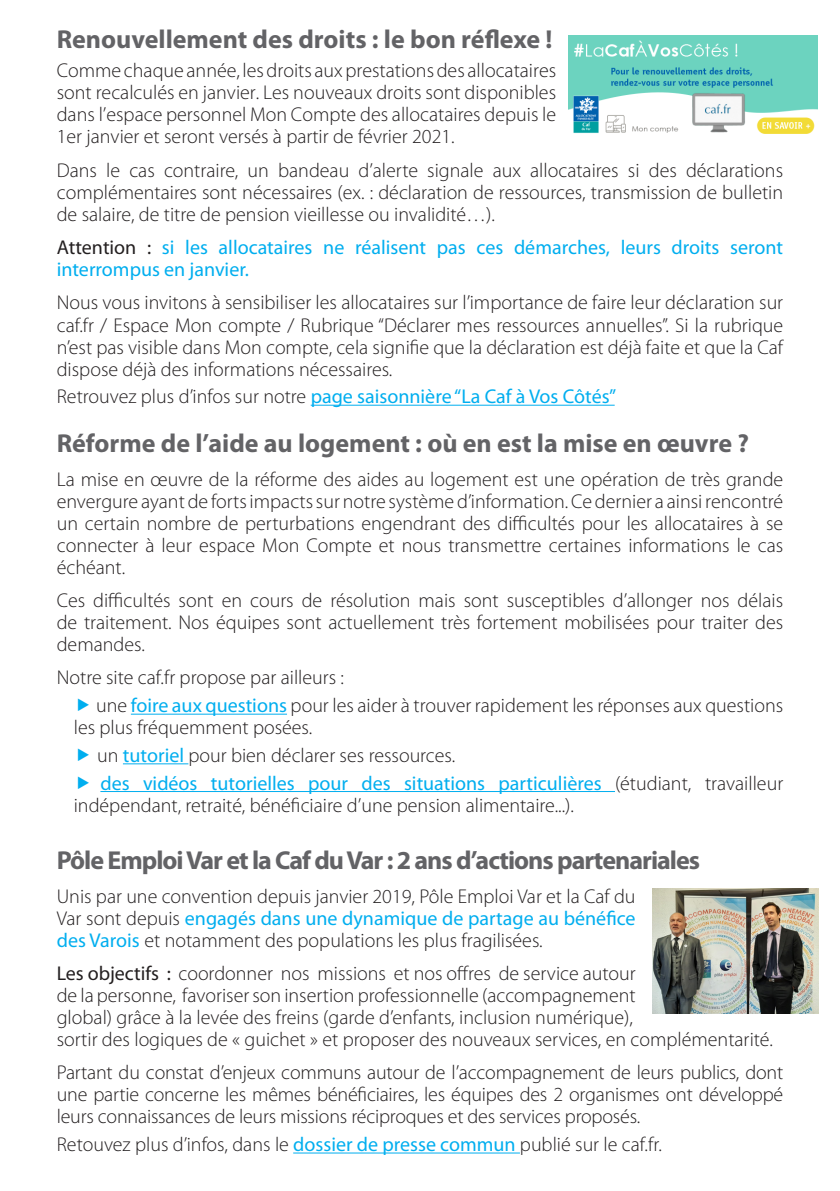
<style>
.page{position:relative;width:840px;height:1191px;background:#fff}
.page>*{position:absolute;margin:0;border:0;box-sizing:border-box;transform-origin:0 0}
.t1{font:700 26px "Myriad Pro";color:#636366}
.t2{font:700 26px "Myriad Pro";letter-spacing:-.04em;color:#636366}
.paragraph_black{font:300 20px/22px "Myriad Pro";color:#231f20;text-align:justify}
.Texte_aligné_à_gauch{font:300 20px/22px "Myriad Pro";color:#231f20;text-align:justify}
.paragraph_black-2{font:20px/22px "Myriad Pro";color:#00aeef}
.s1{color:#231f20}
.s2{font-weight:300;color:#231f20}
.s3{font-weight:400;color:#00aeef}
.s4{font-weight:400}
</style>
<div class="page">
<hr style="left:310px;top:405px;width:304px;height:1px;background:#00aeef">
<img style="left:568px;top:35px;width:248px;height:99px">
<hr style="left:131px;top:713px;width:156px;height:1px;background:#00aeef">
<hr style="left:123px;top:763px;width:65px;height:1px;background:#00aeef">
<hr style="left:100px;top:791px;width:514px;height:1px;background:#00aeef">
<hr style="left:293px;top:1152px;width:226px;height:1px;background:#00aeef">
<img style="left:652px;top:889px;width:166px;height:124px">
<p class="t1" style="left:57px;top:22px;width:497px">Renouvellement des droits : le bon réflexe !</p>
<p class="paragraph_black" style="left:57px;top:60px;width:500px">Comme chaque année, les droits aux prestations des allocataires sont recalculés en janvier. Les nouveaux droits sont disponibles dans l’espace personnel Mon Compte des allocataires depuis le 1er janvier et seront versés à partir de février 2021.</p>
<p class="paragraph_black" style="left:57px;top:159px;width:727px">Dans le cas contraire, un bandeau d’alerte signale aux allocataires si des déclarations complémentaires sont nécessaires (ex. : déclaration de ressources, transmission de bulletin de salaire, de titre de pension vieillesse ou invalidité…).</p>
<p class="paragraph_black-2" style="left:57px;top:236px;width:727px"><span class="s1">Attention :</span> si les allocataires ne réalisent pas ces démarches, leurs droits seront interrompus en janvier.</p>
<p class="paragraph_black" style="left:57px;top:292px;width:727px">Nous vous invitons à sensibiliser les allocataires sur l’importance de faire leur déclaration sur caf.fr / Espace Mon compte / Rubrique “Déclarer mes ressources annuelles”. Si la rubrique n’est pas visible dans Mon compte, cela signifie que la déclaration est déjà faite et que la Caf dispose déjà des informations nécessaires.</p>
<p class="paragraph_black-2" style="left:57px;top:385px;width:561px"><span class="s2">Retrouvez plus d’infos sur notre</span> page saisonnière “La Caf à Vos Côtés”</p>
<p class="t1" style="left:57px;top:426px;width:693px">Réforme de l’aide au logement : où en est la mise en œuvre ?</p>
<p class="paragraph_black" style="left:57px;top:468px;width:727px">La mise en œuvre de la réforme des aides au logement est une opération de très grande envergure ayant de forts impacts sur notre système d’information. Ce dernier a ainsi rencontré un certain nombre de perturbations engendrant des difficultés pour les allocataires à se connecter à leur espace Mon Compte et nous transmettre certaines informations le cas échéant.</p>
<p class="paragraph_black" style="left:57px;top:589px;width:727px">Ces difficultés sont en cours de résolution mais sont susceptibles d’allonger nos délais de traitement. Nos équipes sont actuellement très fortement mobilisées pour traiter des demandes.</p>
<p class="paragraph_black" style="left:57px;top:666px;width:289px">Notre site caf.fr propose par ailleurs :</p>
<p class="paragraph_black" style="left:74px;top:694px;width:710px;text-indent:22px">une <span class="s3">foire aux questions</span> pour les aider à trouver rapidement les réponses aux questions les plus fréquemment posées.</p>
<p class="paragraph_black" style="left:97px;top:744px;width:359px">un <span class="s3">tutoriel</span> pour bien déclarer ses ressources.</p>
<p class="paragraph_black" style="left:74px;top:771px;width:710px;text-indent:27px"><span class="s3">des vidéos tutorielles pour des situations particulières</span> (étudiant, travailleur indépendant, retraité, bénéficiaire d’une pension alimentaire...).</p>
<p class="t2" style="left:57px;top:843px;width:644px">Pôle Emploi Var et la Caf du Var : 2 ans d’actions partenariales</p>
<p class="paragraph_black" style="left:57px;top:884px;width:580px">Unis par une convention depuis janvier 2019, Pôle Emploi Var et la Caf du Var sont depuis <span class="s3">engagés dans une dynamique de partage au bénéfice des Varois</span> et notamment des populations les plus fragilisées.</p>
<p class="Texte_aligné_à_gauch" style="left:57px;top:962px;width:580px"><span class="s4">Les objectifs :</span> coordonner nos missions et nos offres de service autour de la personne, favoriser son insertion professionnelle (accompagnement global) grâce à la levée des freins (garde d’enfants, inclusion numérique),</p>
<p class="Texte_aligné_à_gauch" style="left:57px;top:1028px;width:717px">sortir des logiques de « guichet » et proposer des nouveaux services, en complémentarité.</p>
<p class="Texte_aligné_à_gauch" style="left:57px;top:1061px;width:727px">Partant du constat d’enjeux communs autour de l’accompagnement de leurs publics, dont une partie concerne les mêmes bénéficiaires, les équipes des 2 organismes ont développé leurs connaissances de leurs missions réciproques et des services proposés.</p>
<p class="Texte_aligné_à_gauch" style="left:57px;top:1133px;width:606px">Retouvez plus d’infos, dans le <span class="s3">dossier de presse commun</span> publié sur le caf.fr.</p>
</div>
